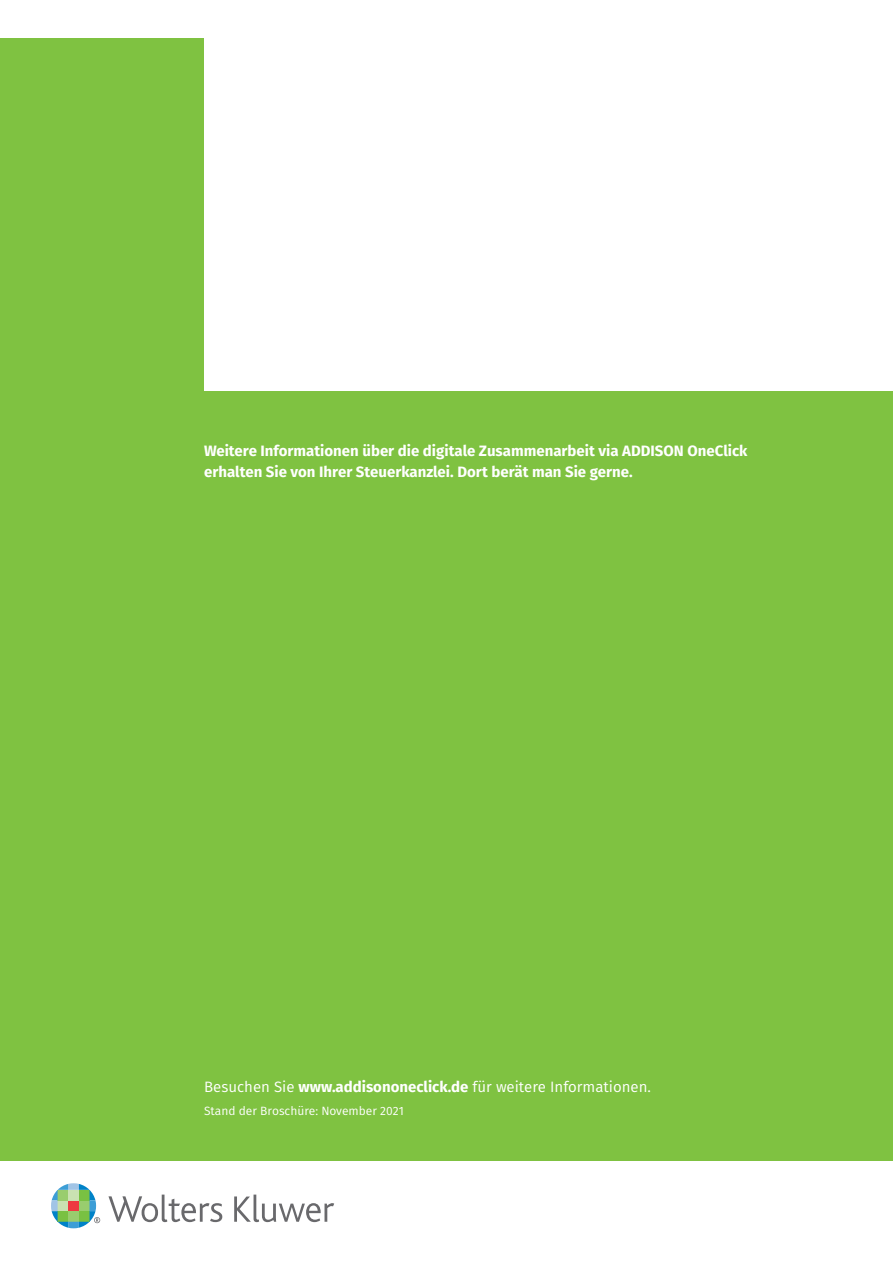
<style>
.page{position:relative;width:893px;height:1263px;background:#fff}
.page>*{position:absolute;margin:0;border:0;box-sizing:border-box;transform-origin:0 0}
.t1{font:700 15px/21px "Fira Sans";color:#fff}
.t2{font:15px "Fira Sans";color:#fff}
.t3{font:12px "Fira Sans";color:#fff}
.s1{font-weight:700}
</style>
<div class="page">
<div style="left:0;top:38px;width:893px;height:1123px;background:#7fc241"></div>
<div style="left:204px;top:0;width:689px;height:391px;background:#fff"></div>
<svg style="left:108px;top:1194px;width:114px;height:28px"></svg>
<svg style="left:234px;top:1194px;width:100px;height:28px"></svg>
<svg style="left:51px;top:1183px;width:49px;height:45px"></svg>
<p class="t1" style="left:204px;top:439px;width:545px">Weitere Informationen über die digitale Zusammenarbeit via ADDISON OneClick erhalten Sie von Ihrer Steuerkanzlei. Dort berät man Sie gerne.</p>
<p class="t2" style="left:204px;top:1076px;width:448px">Besuchen Sie <span class="s1">www.addisononeclick.de</span> für weitere Informationen.</p>
<p class="t3" style="left:204px;top:1102px;width:201px">Stand der Broschüre: November 2021</p>
</div>
